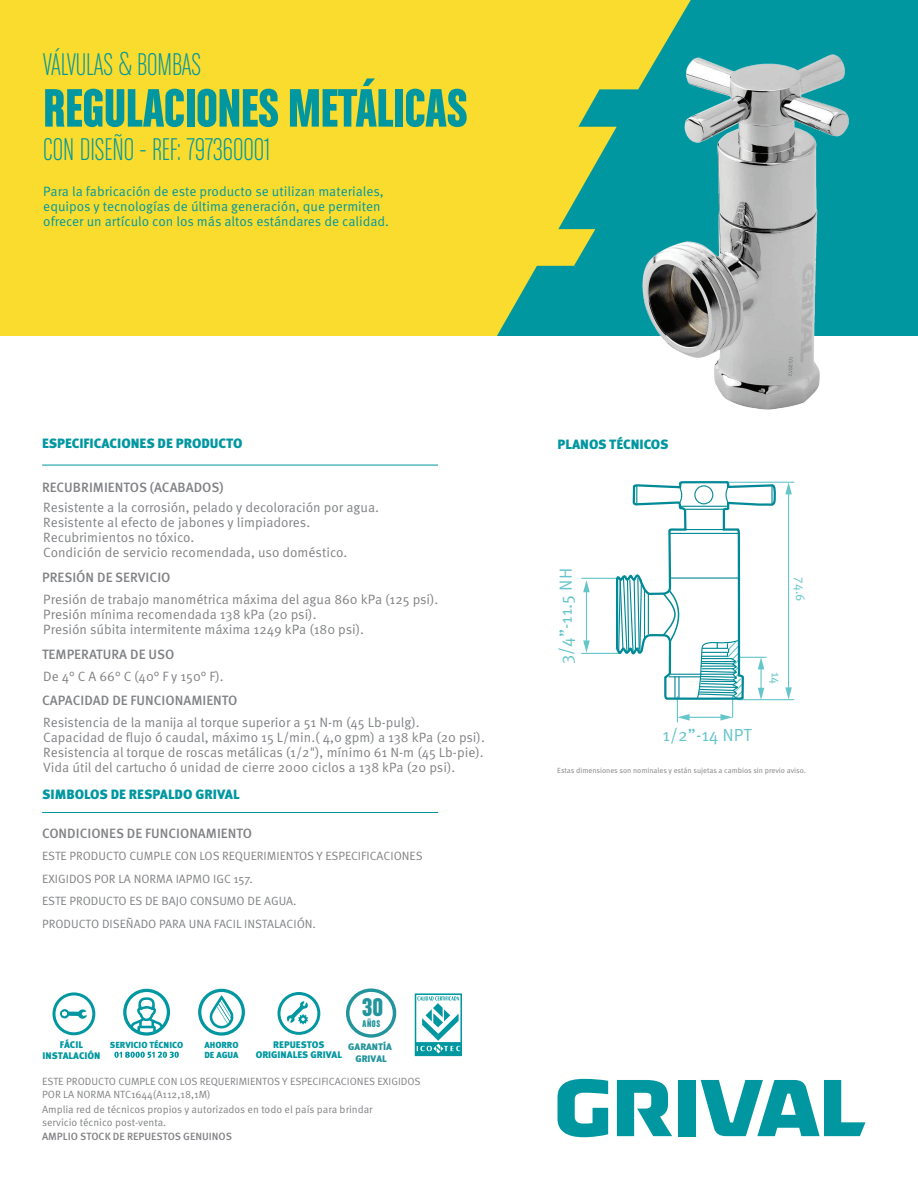
<style>
.page{position:relative;width:918px;height:1188px;background:#fff}
.page>*{position:absolute;margin:0;border:0;box-sizing:border-box;transform-origin:0 0}
.t1{font:57.45px "Chalet Comprime Hong Kong Sixty";color:#0097a0}
.t2{font:33.45px "Chalet Comprime Milan Eighty";color:#0097a0}
.t3{font:27.3px "Chalet Comprime Hong Kong Sixty";color:#22949c}
.t4{font:17.55px "Meta Pro";color:#64c5ca}
.t5{font:13.5px/15px "Meta Pro";color:#808285}
.t6{font:13.5px/15px "Meta Pro";color:#0097a0}
.t7{font:500 13.5px "Meta Pro";color:#808285}
.t8{font:900 13.5px "Meta Pro";color:#0097a0}
.t9{font:12.75px "Meta Pro";color:#64c5ca}
.t10{font:12px/22.5px "Meta Pro";color:#808285}
.t11{font:10.5px/13.5px "Meta Pro";color:#808285}
.t12{font:500 10.5px "Meta Pro";color:#808285}
.t13{font:10.35px "Chalet Comprime Hong Kong Sixty";color:#22949c}
.t14{font:900 9.6px/10.2px "Meta Pro";color:#0097a0;text-align:center}
.t15{font:900 9.45px/11.9px "Meta Pro";color:#22949c;text-align:center}
.t16{font:900 8.85px/10.1px "Meta Pro";color:#0097a0}
.t17{font:7.5px "Meta Pro";color:#808285}
</style>
<div class="page">
<div style="left:0;top:0;width:918px;height:336px;background:#f9dc2d"></div>
<svg style="left:497px;top:0;width:421px;height:336px"></svg>
<svg style="left:617px;top:1080px;width:55px;height:56px"></svg>
<div style="left:678px;top:1080px;width:17px;height:56px;background:#0097a0"></div>
<svg style="left:558px;top:1079px;width:50px;height:58px"></svg>
<svg style="left:701px;top:1080px;width:164px;height:56px"></svg>
<hr style="left:42px;top:465px;width:396px;height:1px;background:#0097a0">
<svg style="left:198px;top:989px;width:47px;height:47px"></svg>
<svg style="left:114px;top:1052px;width:65px;height:6px"></svg>
<svg style="left:123px;top:989px;width:47px;height:47px"></svg>
<svg style="left:415px;top:993px;width:47px;height:63px"></svg>
<svg style="left:277px;top:992px;width:43px;height:43px"></svg>
<svg style="left:52px;top:992px;width:43px;height:43px"></svg>
<img style="left:620px;top:22px;width:263px;height:388px">
<hr style="left:581px;top:653px;width:40px;height:1px;background:#64c5ca">
<hr style="left:582px;top:578px;width:39px;height:1px;background:#64c5ca">
<hr style="left:586px;top:590px;width:1px;height:53px;background:#64c5ca">
<svg style="left:583px;top:580px;width:7px;height:12px"></svg>
<svg style="left:583px;top:640px;width:7px;height:13px"></svg>
<hr style="left:737px;top:699px;width:57px;height:1px;background:#64c5ca">
<hr style="left:788px;top:492px;width:1px;height:198px;background:#64c5ca">
<svg style="left:785px;top:687px;width:7px;height:13px"></svg>
<svg style="left:785px;top:483px;width:7px;height:11px"></svg>
<hr style="left:727px;top:482px;width:67px;height:1px;background:#64c5ca">
<svg style="left:615px;top:481px;width:163px;height:242px"></svg>
<hr style="left:42px;top:812px;width:396px;height:1px;background:#0097a0">
<svg style="left:346px;top:988px;width:50px;height:50px"></svg>
<h2 class="t2" style="left:43px;top:46px;width:159px">VÁLVULAS &amp; BOMBAS</h2>
<h1 class="t1" style="left:43px;top:74px;width:426px">REGULACIONES METÁLICAS</h1>
<h2 class="t2" style="left:43px;top:131px;width:228px">CON DISEÑO - REF: 797360001</h2>
<p class="t6" style="left:43px;top:184px;width:347px">Para la fabricación de este producto se utilizan materiales, equipos y tecnologías de última generación, que permiten ofrecer un artículo con los más altos estándares de calidad.</p>
<p class="t8" style="left:42px;top:435px;width:202px">ESPECIFICACIONES DE PRODUCTO</p>
<p class="t7" style="left:42px;top:479px;width:183px">RECUBRIMIENTOS (ACABADOS)</p>
<p class="t5" style="left:43px;top:500px;width:337px">Resistente a la corrosión, pelado y decoloración por agua.<br>Resistente al efecto de jabones y limpiadores.<br>Recubrimientos no tóxico.<br>Condición de servicio recomendada, uso doméstico.</p>
<p class="t7" style="left:42px;top:569px;width:130px">PRESIÓN DE SERVICIO</p>
<p class="t5" style="left:43px;top:592px;width:397px">Presión de trabajo manométrica máxima del agua 860 kPa (125 psi).<br>Presión mínima recomendada 138 kPa (20 psi).<br>Presión súbita intermitente máxima 1249 kPa (180 psi).</p>
<p class="t7" style="left:42px;top:645px;width:134px">TEMPERATURA DE USO</p>
<p class="t5" style="left:43px;top:669px;width:182px">De 4° C A 66° C (40° F y 150° F).</p>
<p class="t7" style="left:42px;top:692px;width:197px">CAPACIDAD DE FUNCIONAMIENTO</p>
<p class="t5" style="left:43px;top:715px;width:443px">Resistencia de la manĳa al torque superior a 51 N-m (45 Lb-pulg).<br>Capacidad de flujo ó caudal, máximo 15 L/min.( 4,0 gpm) a 138 kPa (20 psi).<br>Resistencia al torque de roscas metálicas (1/2"), mínimo 61 N-m (45 Lb-pie).<br>Vida útil del cartucho ó unidad de cierre 2000 ciclos a 138 kPa (20 psi).</p>
<p class="t8" style="left:42px;top:785px;width:199px">SIMBOLOS DE RESPALDO GRIVAL</p>
<p class="t7" style="left:42px;top:824px;width:212px">CONDICIONES DE FUNCIONAMIENTO</p>
<p class="t10" style="left:42px;top:845px;width:382px">ESTE PRODUCTO CUMPLE CON LOS REQUERIMIENTOS Y ESPECIFICACIONES EXIGIDOS POR LA NORMA IAPMO IGC 157.<br>ESTE PRODUCTO ES DE BAJO CONSUMO DE AGUA.<br>PRODUCTO DISEÑADO PARA UNA FACIL INSTALACIÓN.</p>
<p class="t14" style="left:42px;top:1040px;width:59px">FÁCIL<br>INSTALACIÓN</p>
<h3 class="t3" style="left:362px;top:991px;width:22px">30</h3>
<p class="t13" style="left:363px;top:1018px;width:19px">AÑOS</p>
<p class="t16" style="left:110px;top:1040px;width:75px">SERVICIO TÉCNICO</p>
<p class="t14" style="left:256px;top:1040px;width:88px">REPUESTOS<br>ORIGINALES GRIVAL</p>
<p class="t15" style="left:348px;top:1041px;width:45px">GARANTÍA<br>GRIVAL</p>
<p class="t16" style="left:204px;top:1040px;width:36px">AHORRO<br>DE AGUA</p>
<p class="t11" style="left:42px;top:1075px;width:380px">ESTE PRODUCTO CUMPLE CON LOS REQUERIMIENTOS Y ESPECIFICACIONES EXIGIDOS<br>POR LA NORMA NTC1644(A112,18,1M)</p>
<p class="t11" style="left:42px;top:1103px;width:332px">Amplia red de técnicos propios y autorizados en todo el país para brindar servicio técnico post-venta.</p>
<p class="t12" style="left:42px;top:1130px;width:191px">AMPLIO STOCK DE REPUESTOS GENUINOS</p>
<p class="t8" style="left:558px;top:435px;width:113px">PLANOS TÉCNICOS</p>
<p class="t4" style="left:555px;top:664px;width:97px;rotate:-90deg">3/4”-11.5 NH</p>
<p class="t9" style="left:809px;top:577px;width:26px;rotate:90deg">74.6</p>
<p class="t9" style="left:784px;top:672px;width:14px;rotate:90deg">14</p>
<p class="t4" style="left:663px;top:724px;width:91px">1/2”-14 NPT</p>
<p class="t17" style="left:557px;top:766px;width:250px">Estas dimensiones son nominales y están sujetas a cambios sin previo aviso.</p>
</div>
